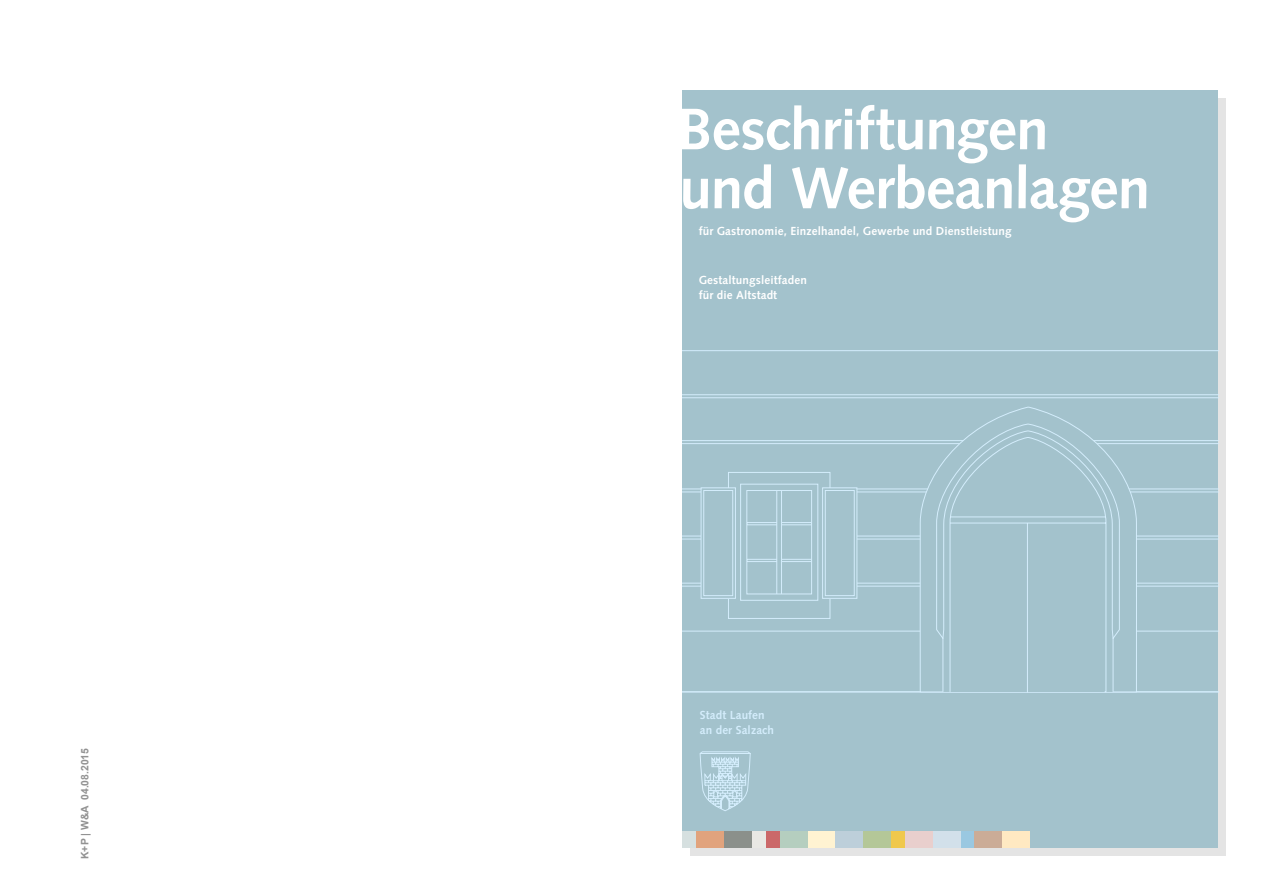
<style>
.page{position:relative;width:1263px;height:893px;background:#fff}
.page>*{position:absolute;margin:0;border:0;box-sizing:border-box;transform-origin:0 0}
.t1{font:700 58.5px/58.9px "Syntax";letter-spacing:-.02em;color:#fff}
.t2{font:700 11.7px/14.9px "Syntax";letter-spacing:.01em;color:#fff}
.t3{font:700 11.7px/14.9px "Syntax";letter-spacing:.01em;color:#d4edfc}
.t4{font:700 10.35px "Arial";color:#929292}
</style>
<div class="page">
<div style="left:690px;top:98px;width:536px;height:758px;background:#e4e4e4"></div>
<div style="left:682px;top:90px;width:536px;height:758px;background:#a3c2cc"></div>
<svg style="left:699px;top:751px;width:52px;height:60px"></svg>
<svg style="left:682px;top:440px;width:536px;height:4px"></svg>
<svg style="left:682px;top:394px;width:536px;height:4px"></svg>
<svg style="left:682px;top:350px;width:536px;height:1px"></svg>
<svg style="left:682px;top:631px;width:536px;height:1px"></svg>
<hr style="left:682px;top:691px;width:536px;height:1px;background:#d4edfc">
<div style="left:728px;top:472px;width:102px;height:147px;border:1px solid #d4edfc"></div>
<svg style="left:919px;top:406px;width:218px;height:287px"></svg>
<svg style="left:682px;top:483px;width:536px;height:118px"></svg>
<div style="left:1002px;top:831px;width:28px;height:17px;background:#ffe9c2"></div>
<div style="left:974px;top:831px;width:28px;height:17px;background:#cbac97"></div>
<div style="left:960px;top:831px;width:14px;height:17px;background:#9ac8e1"></div>
<div style="left:933px;top:831px;width:27px;height:17px;background:#d2e0ea"></div>
<div style="left:905px;top:831px;width:28px;height:17px;background:#e9cfcd"></div>
<div style="left:891px;top:831px;width:14px;height:17px;background:#f0c84c"></div>
<div style="left:863px;top:831px;width:28px;height:17px;background:#b4c798"></div>
<div style="left:835px;top:831px;width:28px;height:17px;background:#bdcfda"></div>
<div style="left:807px;top:831px;width:28px;height:17px;background:#fff3d2"></div>
<div style="left:780px;top:831px;width:27px;height:17px;background:#b5cebf"></div>
<div style="left:766px;top:831px;width:14px;height:17px;background:#cb6869"></div>
<div style="left:752px;top:831px;width:14px;height:17px;background:#e9e8e4"></div>
<div style="left:724px;top:831px;width:28px;height:17px;background:#8b908b"></div>
<div style="left:696px;top:831px;width:28px;height:17px;background:#e1a37d"></div>
<div style="left:682px;top:831px;width:14px;height:17px;background:#d6e0e0"></div>
<svg style="left:936px;top:423px;width:184px;height:270px"></svg>
<p class="t4" style="left:78px;top:859px;width:112px;rotate:-90deg">K+P | W&amp;A 04.08.2015</p>
<h1 class="t1" style="left:677px;top:100px;width:475px">Beschriftungen und Werbeanlagen</h1>
<p class="t2" style="left:699px;top:224px;width:314px">für Gastronomie, Einzelhandel, Gewerbe und Dienstleistung</p>
<p class="t2" style="left:699px;top:273px;width:110px">Gestaltungsleitfaden für die Altstadt</p>
<p class="t3" style="left:700px;top:707px;width:76px">Stadt Laufen an der Salzach</p>
</div>
